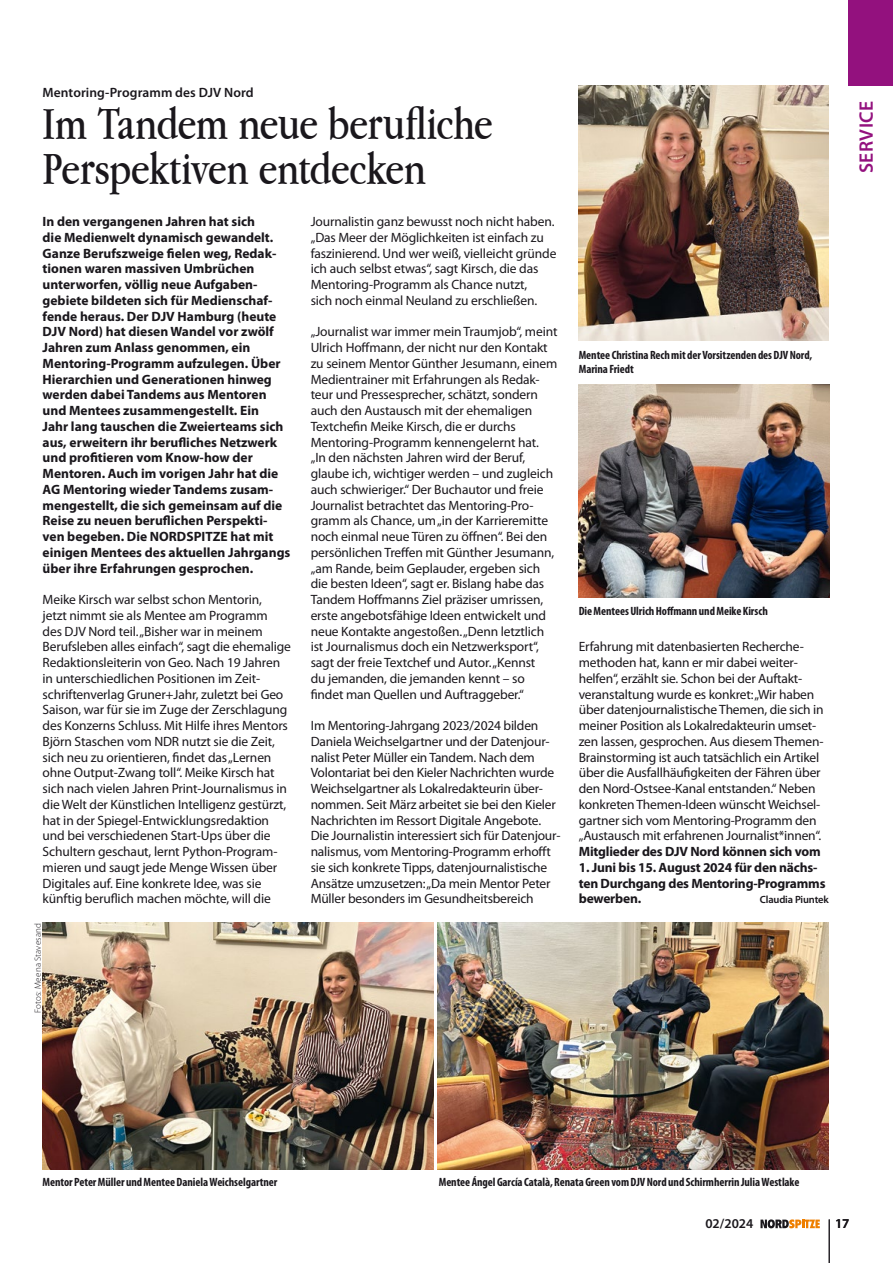
<style>
.page{position:relative;width:893px;height:1263px;background:#fff}
.page>*{position:absolute;margin:0;border:0;box-sizing:border-box;transform-origin:0 0}
.t1{font:48px/45px "Apple Garamond";letter-spacing:-.015em;color:#1a171c}
.t2{font:600 19.5px "Myriad Pro";letter-spacing:.02em;color:#93117e}
.t3{font:13.5px/15.8px "Myriad Pro";letter-spacing:-.01em;color:#1a171c}
.t4{font:700 13.5px/15.8px "Myriad Pro";color:#1a171c}
.t5{font:600 13.5px "Myriad Pro";letter-spacing:.005em;color:#1a171c}
.t6{font:700 condensed 12px/13.5px "Myriad Pro";letter-spacing:-.005em;color:#1a171c}
.t7{font:600 10.5px "Myriad Pro";letter-spacing:-.015em;color:#1a171c}
.t8{font:300 9px "Myriad Pro";letter-spacing:.025em;color:#1a171c}
</style>
<div class="page">
<svg style="left:760px;top:1219px;width:60px;height:9px"></svg>
<hr style="left:829px;top:1219px;width:1px;height:44px;background:#1a171c">
<div style="left:848px;top:0;width:45px;height:85px;background:#93117e"></div>
<img style="left:42px;top:923px;width:392px;height:246px">
<img style="left:438px;top:923px;width:391px;height:246px">
<img style="left:579px;top:85px;width:250px;height:255px">
<img style="left:579px;top:384px;width:250px;height:213px">
<p class="t5" style="left:42px;top:84px;width:213px">Mentoring-Programm des DJV Nord</p>
<p class="t1" style="left:42px;top:101px;width:452px">Im Tandem neue berufliche<br>Perspektiven entdecken</p>
<p class="t2" style="left:854px;top:173px;width:74px;rotate:-90deg">SERVICE</p>
<p class="t4" style="left:43px;top:213px;width:249px">In den vergangenen Jahren hat sich<br>die Medienwelt dynamisch gewandelt.<br>Ganze Berufszweige fielen weg, Redak&shy;tionen waren massiven Umbrüchen unterworfen, völlig neue Aufgaben&shy;gebiete bildeten sich für Medienschaf&shy;fende heraus. Der DJV Hamburg (heute DJV Nord) hat diesen Wandel vor zwölf Jahren zum Anlass genommen, ein Mentoring-Programm aufzulegen. Über Hierarchien und Generationen hinweg werden dabei Tandems aus Mentoren und Mentees zusammengestellt. Ein<br>Jahr lang tauschen die Zweierteams sich aus, erweitern ihr berufliches Netzwerk und profitieren vom Know-how der Mentoren. Auch im vorigen Jahr hat die AG Mentoring wieder Tandems zusam&shy;mengestellt, die sich gemeinsam auf die Reise zu neuen beruflichen Perspekti&shy;ven begeben. Die NORDSPITZE hat mit einigen Mentees des aktuellen Jahrgangs über ihre Erfahrungen gesprochen.</p>
<p class="t3" style="left:43px;top:591px;width:250px">Meike Kirsch war selbst schon Mentorin,<br>jetzt nimmt sie als Mentee am Programm<br>des DJV Nord teil. „Bisher war in meinem Berufsleben alles einfach“, sagt die ehemalige Redaktionsleiterin von Geo. Nach 19 Jahren in unterschiedlichen Positionen im Zeit&shy;schriftenverlag Gruner+Jahr, zuletzt bei Geo Saison, war für sie im Zuge der Zerschlagung des Konzerns Schluss. Mit Hilfe ihres Mentors Björn Staschen vom NDR nutzt sie die Zeit, sich neu zu orientieren, findet das „Lernen ohne Output-Zwang toll“. Meike Kirsch hat sich nach vielen Jahren Print-Journalismus in die Welt der Künstlichen Intelligenz gestürzt, hat in der Spiegel-Entwicklungsredaktion und bei verschiedenen Start-Ups über die Schultern geschaut, lernt Python-Program&shy;mieren und saugt jede Menge Wissen über Digitales auf. Eine konkrete Idee, was sie künftig beruflich machen möchte, will die</p>
<p class="t8" style="left:33px;top:1013px;width:92px;rotate:-90deg">Fotos: Meena Stavesand</p>
<p class="t3" style="left:311px;top:213px;width:247px">Journalistin ganz bewusst noch nicht haben. „Das Meer der Möglichkeiten ist einfach zu faszinierend. Und wer weiß, vielleicht gründe ich auch selbst etwas“, sagt Kirsch, die das Mentoring-Programm als Chance nutzt,<br>sich noch einmal Neuland zu erschließen.</p>
<p class="t3" style="left:311px;top:324px;width:248px">„Journalist war immer mein Traumjob“, meint Ulrich Hoffmann, der nicht nur den Kontakt zu seinem Mentor Günther Jesumann, einem Medientrainer mit Erfahrungen als Redak&shy;teur und Pressesprecher, schätzt, sondern auch den Austausch mit der ehemaligen Textchefin Meike Kirsch, die er durchs Mentoring-Programm kennengelernt hat. „In den nächsten Jahren wird der Beruf, glaube ich, wichtiger werden – und zugleich auch schwieriger.“ Der Buchautor und freie Journalist betrachtet das Mentoring-Pro&shy;gramm als Chance, um „in der Karrieremitte noch einmal neue Türen zu öffnen“. Bei den persönlichen Treffen mit Günther Jesumann, „am Rande, beim Geplauder, ergeben sich die besten Ideen“, sagt er. Bislang habe das Tandem Hoffmanns Ziel präziser umrissen, erste angebotsfähige Ideen entwickelt und neue Kontakte angestoßen. „Denn letztlich ist Journalismus doch ein Netzwerksport“, sagt der freie Textchef und Autor. „Kennst<br>du jemanden, die jemanden kennt – so findet man Quellen und Auftraggeber.“</p>
<p class="t3" style="left:311px;top:717px;width:251px">Im Mentoring-Jahrgang 2023/2024 bilden Daniela Weichselgartner und der Datenjour&shy;nalist Peter Müller ein Tandem. Nach dem Volontariat bei den Kieler Nachrichten wurde Weichselgartner als Lokalredakteurin über&shy;nommen. Seit März arbeitet sie bei den Kieler Nachrichten im Ressort Digitale Angebote.<br>Die Journalistin interessiert sich für Datenjour&shy;nalismus, vom Mentoring-Programm erhofft sie sich konkrete Tipps, datenjournalistische Ansätze umzusetzen: „Da mein Mentor Peter Müller besonders im Gesundheitsbereich</p>
<p class="t6" style="left:579px;top:348px;width:235px">Mentee Christina Rech mit der Vorsitzenden des DJV Nord,<br>Marina Friedt</p>
<p class="t6" style="left:579px;top:604px;width:191px">Die Mentees Ulrich Hoffmann und Meike Kirsch</p>
<p class="t3" style="left:579px;top:639px;width:246px">Erfahrung mit datenbasierten Recherche&shy;methoden hat, kann er mir dabei weiter&shy;helfen“, erzählt sie. Schon bei der Auftakt&shy;veranstaltung wurde es konkret: „Wir haben über datenjournalistische Themen, die sich in meiner Position als Lokalredakteurin umset&shy;zen lassen, gesprochen. Aus diesem Themen-Brainstorming ist auch tatsächlich ein Artikel über die Ausfallhäufigkeiten der Fähren über den Nord-Ostsee-Kanal entstanden.“ Neben konkreten Themen-Ideen wünscht Weichsel&shy;gartner sich vom Mentoring-Programm den „Austausch mit erfahrenen Journalist*innen“.</p>
<p class="t4" style="left:579px;top:843px;width:243px">Mitglieder des DJV Nord können sich vom</p>
<p class="t4" style="left:579px;top:859px;width:248px">1. Juni bis 15. August 2024 für den nächs&shy;ten Durchgang des Mentoring-Programms bewerben.</p>
<p class="t7" style="left:760px;top:893px;width:70px">Claudia Piuntek</p>
<p class="t6" style="left:43px;top:1175px;width:236px">Mentor Peter Müller und Mentee Daniela Weichselgartner</p>
<p class="t6" style="left:439px;top:1175px;width:362px">Mentee Ángel García Català, Renata Green vom DJV Nord und Schirmherrin Julia Westlake</p>
<p class="t5" style="left:705px;top:1215px;width:49px">02/2024</p>
<p class="t5" style="left:835px;top:1215px;width:16px">17</p>
</div>
